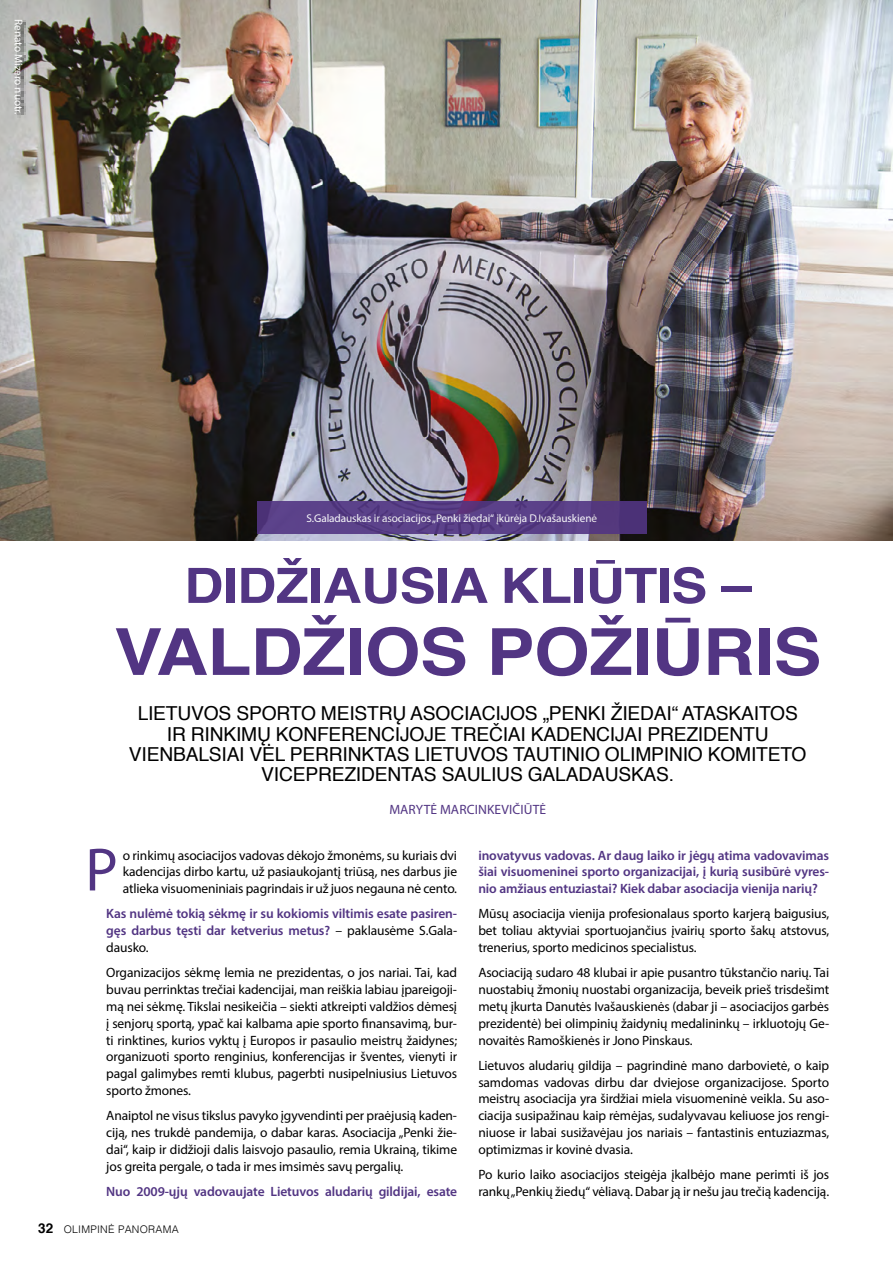
<style>
.page{position:relative;width:893px;height:1263px;background:#fff}
.page>*{position:absolute;margin:0;border:0;box-sizing:border-box;transform-origin:0 0}
.t1{font:700 64.8px "Helvetica";letter-spacing:-.01em;color:#523583;scale:1.11 1}
.t2{font:61.5px "Myriad Pro";color:#523583}
.t3{font:700 48.6px "Helvetica";letter-spacing:-.01em;color:#523583;scale:1.11 1}
.t4{font:19.2px/20.1px "Helvetica";letter-spacing:-.01em;color:#000;text-align:center}
.t5{font:13.5px/16.8px "Myriad Pro";letter-spacing:-.01em;color:#000;text-align:justify}
.t6{font:600 13.5px/16.8px "Myriad Pro";letter-spacing:-.01em;color:#523583;text-align:justify}
.t7{font:13.5px "Myriad Pro";letter-spacing:.01em;color:#523583}
.t8{font:11.25px "Myriad Pro";letter-spacing:-.01em;color:#fff}
.t9{font:300 10.5px "Helvetica";letter-spacing:.025em;color:#000}
.s1{font-weight:400;color:#000}
.s2{font-weight:700;font-size:13.5px}
</style>
<div class="page">
<img style="left:0;top:0;width:893px;height:540px">
<div style="left:257px;top:501px;width:389px;height:33px;background:linear-gradient(to right,#5b418a,#543a80)"></div>
<div style="left:15px;top:20px;width:11px;height:97px;background:#000;opacity:.75"></div>
<p class="t8" style="left:26px;top:19px;width:97px;rotate:90deg">Renato Mizero nuotr.</p>
<p class="t8" style="left:306px;top:511px;width:292px">S.Galadauskas ir asociacijos „Penki žiedai“ įkūrėja D.Ivašauskienė</p>
<h3 class="t3" style="left:184px;top:546px;width:512px">DIDŽIAUSIA KLIŪTIS –</h3>
<h1 class="t1" style="left:114px;top:600px;width:639px">VALDŽIOS POŽIŪRIS</h1>
<h3 class="t4" style="left:129px;top:704px;width:679px">LIETUVOS SPORTO MEISTRŲ ASOCIACIJOS „PENKI ŽIEDAI“ ATASKAITOS IR RINKIMŲ KONFERENCIJOJE TREČIAI KADENCIJAI PREZIDENTU VIENBALSIAI VĖL PERRINKTAS LIETUVOS TAUTINIO OLIMPINIO KOMITETO VICEPREZIDENTAS SAULIUS GALADAUSKAS.</h3>
<p class="t7" style="left:389px;top:801px;width:158px">MARYTĖ MARCINKEVIČIŪTĖ</p>
<p class="t6" style="left:478px;top:846px;width:352px">inovatyvus vadovas. Ar daug laiko ir jėgų atima vadovavimas šiai visuomeninei sporto organizacijai, į kurią susibūrė vyres&shy;nio amžiaus entuziastai? Kiek dabar asociacija vienija narių?</p>
<p class="t5" style="left:478px;top:905px;width:352px">Mūsų asociacija vienija profesionalaus sporto karjerą baigusius, bet toliau aktyviai sportuojančius įvairių sporto šakų atstovus, trenerius, sporto medicinos specialistus.</p>
<p class="t5" style="left:478px;top:964px;width:352px">Asociaciją sudaro 48 klubai ir apie pusantro tūkstančio narių. Tai nuostabių žmonių nuostabi organizacija, beveik prieš trisdešimt metų įkurta Danutės Ivašauskienės (dabar ji – asociacijos garbės prezidentė) bei olimpinių žaidynių medalininkų – irkluotojų Ge&shy;novaitės Ramoškienės ir Jono Pinskaus.</p>
<p class="t5" style="left:478px;top:1057px;width:352px">Lietuvos aludarių gildija – pagrindinė mano darbovietė, o kaip samdomas vadovas dirbu dar dviejose organizacijose. Sporto meistrų asociacija yra širdžiai miela visuomeninė veikla. Su aso&shy;ciacija susipažinau kaip rėmėjas, sudalyvavau keliuose jos rengi&shy;niuose ir labai susižavėjau jos nariais – fantastinis entuziazmas, optimizmas ir kovinė dvasia.</p>
<p class="t5" style="left:478px;top:1166px;width:352px">Po kurio laiko asociacijos steigėja įkalbėjo mane perimti iš jos rankų „Penkių žiedų“ vėliavą. Dabar ją ir nešu jau trečią kadenciją.</p>
<h2 class="t2" style="left:85px;top:832px;width:34px">P</h2>
<p class="t5" style="left:123px;top:846px;width:336px">o rinkimų asociacijos vadovas dėkojo žmonėms, su kuriais dvi kadencijas dirbo kartu, už pasiaukojantį triūsą, nes darbus jie atlieka visuomeniniais pagrindais ir už juos negauna nė cento.</p>
<p class="t6" style="left:106px;top:905px;width:352px">Kas nulėmė tokią sėkmę ir su kokiomis viltimis esate pasiren&shy;gęs darbus tęsti dar ketverius metus? <span class="s1">– paklausėme S.Gala&shy;dausko.</span></p>
<p class="t5" style="left:106px;top:964px;width:352px">Organizacijos sėkmę lemia ne prezidentas, o jos nariai. Tai, kad buvau perrinktas trečiai kadencijai, man reiškia labiau įpareigoji&shy;mą nei sėkmę. Tikslai nesikeičia – siekti atkreipti valdžios dėmesį į senjorų sportą, ypač kai kalbama apie sporto finansavimą, bur&shy;ti rinktines, kurios vyktų į Europos ir pasaulio meistrų žaidynes; organizuoti sporto renginius, konferencijas ir šventes, vienyti ir pagal galimybes remti klubus, pagerbti nusipelniusius Lietuvos sporto žmones.</p>
<p class="t5" style="left:106px;top:1107px;width:352px">Anaiptol ne visus tikslus pavyko įgyvendinti per praėjusią kaden&shy;ciją, nes trukdė pandemija, o dabar karas. Asociacija „Penki žie&shy;dai“, kaip ir didžioji dalis laisvojo pasaulio, remia Ukrainą, tikime jos greita pergale, o tada ir mes imsimės savų pergalių.</p>
<p class="t6" style="left:106px;top:1182px;width:352px">Nuo 2009-ųjų vadovaujate Lietuvos aludarių gildijai, esate</p>
<p class="t9" style="left:38px;top:1220px;width:142px"><span class="s2">32</span> OLIMPINĖ PANORAMA</p>
</div>
